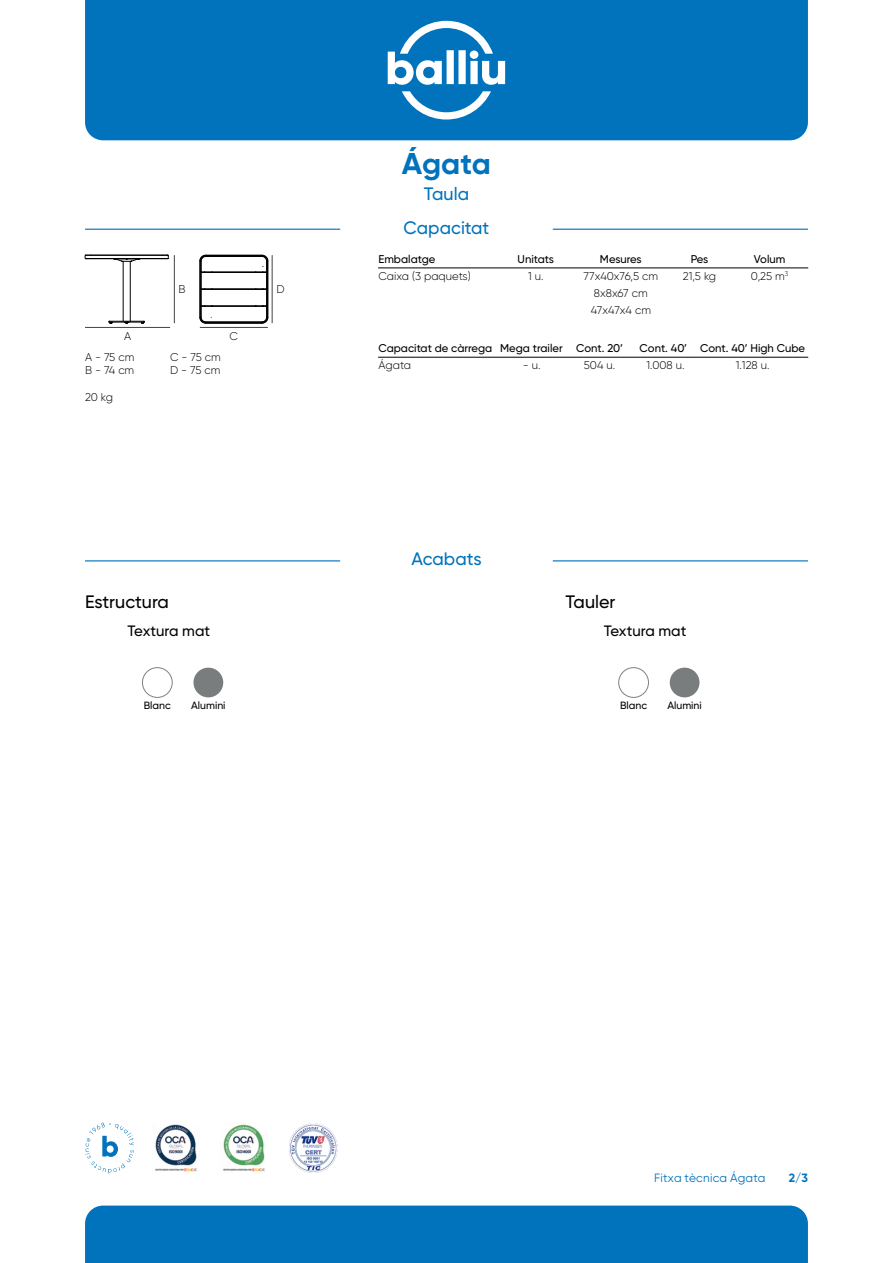
<style>
.page{position:relative;width:893px;height:1263px;background:#fff}
.page>*{position:absolute;margin:0;border:0;box-sizing:border-box;transform-origin:0 0}
.t1{font:700 30px "Gilroy";letter-spacing:-.005em;color:#0073bc}
.t2{font:500 18px/33.6px "Gilroy";color:#0073bc;text-align:center}
.t3{font:500 18px "Gilroy";color:#000}
.t4{font:500 15px "Gilroy";color:#000}
.t5{font:12px "Gilroy";letter-spacing:.015em;color:#0073bc}
.t6{font:700 12px "Gilroy";color:#0073bc}
.t7{font:300 11.25px/13.5px "Gilroy";color:#000}
.t8{font:500 11.25px "Gilroy";color:#000}
.t9{font:500 10.5px "Gilroy";color:#000}
</style>
<div class="page">
<hr style="left:378px;top:267px;width:430px;height:1px;background:#000">
<hr style="left:378px;top:357px;width:430px;height:1px;background:#000">
<img style="left:289px;top:1123px;width:49px;height:50px">
<div style="left:85px;top:0;width:723px;height:140px;background:#0073bc"></div>
<svg style="left:388px;top:21px;width:117px;height:98px"></svg>
<hr style="left:553px;top:229px;width:255px;height:1px;background:#0073bc">
<hr style="left:85px;top:229px;width:255px;height:1px;background:#0073bc">
<div style="left:85px;top:1205px;width:723px;height:58px;background:#0073bc"></div>
<svg style="left:85px;top:1122px;width:49px;height:52px"></svg>
<img style="left:223px;top:1124px;width:42px;height:48px">
<img style="left:155px;top:1124px;width:42px;height:48px">
<div style="left:142px;top:667px;width:30px;height:31px;border:1px solid #808080;border-radius:50%"></div>
<div style="left:193px;top:668px;width:30px;height:29px;background:#7a7d7e;border-radius:50%"></div>
<hr style="left:553px;top:560px;width:255px;height:1px;background:#0073bc">
<hr style="left:85px;top:560px;width:255px;height:1px;background:#0073bc">
<hr style="left:174px;top:255px;width:1px;height:68px;background:#434343">
<div style="left:618px;top:667px;width:31px;height:31px;border:1px solid #808080;border-radius:50%"></div>
<div style="left:670px;top:668px;width:29px;height:29px;background:#7a7d7e;border-radius:50%"></div>
<hr style="left:85px;top:327px;width:85px;height:1px;background:#434343">
<hr style="left:272px;top:255px;width:1px;height:68px;background:#434343">
<hr style="left:200px;top:327px;width:68px;height:1px;background:#434343">
<hr style="left:91px;top:258px;width:72px;height:1px;background:#000">
<hr style="left:91px;top:255px;width:72px;height:1px;background:#000">
<svg style="left:84px;top:255px;width:7px;height:5px"></svg>
<svg style="left:163px;top:255px;width:6px;height:4px"></svg>
<svg style="left:113px;top:259px;width:28px;height:3px"></svg>
<hr style="left:110px;top:321px;width:34px;height:1px;background:#000">
<hr style="left:110px;top:322px;width:34px;height:1px;background:#000">
<hr style="left:130px;top:261px;width:1px;height:60px;background:#000">
<hr style="left:123px;top:261px;width:1px;height:60px;background:#000">
<svg style="left:199px;top:254px;width:7px;height:8px"></svg>
<svg style="left:199px;top:317px;width:13px;height:7px"></svg>
<hr style="left:200px;top:261px;width:1px;height:56px;background:#000">
<hr style="left:201px;top:261px;width:1px;height:56px;background:#000">
<hr style="left:266px;top:261px;width:1px;height:56px;background:#000">
<hr style="left:267px;top:261px;width:1px;height:56px;background:#000">
<hr style="left:268px;top:261px;width:1px;height:56px;background:#000">
<svg style="left:261px;top:317px;width:7px;height:7px"></svg>
<svg style="left:255px;top:254px;width:13px;height:18px"></svg>
<hr style="left:206px;top:256px;width:56px;height:1px;background:#000">
<hr style="left:206px;top:255px;width:56px;height:1px;background:#000">
<hr style="left:206px;top:322px;width:56px;height:1px;background:#000">
<hr style="left:206px;top:323px;width:56px;height:1px;background:#000">
<hr style="left:201px;top:272px;width:66px;height:1px;background:#000">
<hr style="left:201px;top:288px;width:66px;height:1px;background:#000">
<hr style="left:201px;top:305px;width:66px;height:1px;background:#000">
<hr style="left:201px;top:289px;width:66px;height:1px;background:#000">
<hr style="left:201px;top:306px;width:66px;height:1px;background:#000">
<p class="t7" style="left:124px;top:329px;width:9px">A</p>
<p class="t7" style="left:85px;top:350px;width:51px">A - 75 cm<br>B - 74 cm</p>
<p class="t7" style="left:85px;top:390px;width:30px">20 kg</p>
<p class="t7" style="left:179px;top:282px;width:9px">B</p>
<p class="t7" style="left:170px;top:350px;width:52px">C - 75 cm<br>D - 75 cm</p>
<p class="t7" style="left:230px;top:329px;width:10px">C</p>
<p class="t7" style="left:276px;top:282px;width:10px">D</p>
<h2 class="t3" style="left:85px;top:591px;width:85px">Estructura</h2>
<h3 class="t4" style="left:128px;top:621px;width:84px">Textura mat</h3>
<p class="t9" style="left:144px;top:699px;width:29px">Blanc</p>
<p class="t9" style="left:191px;top:699px;width:36px">Alumini</p>
<h1 class="t1" style="left:402px;top:145px;width:91px">Ágata</h1>
<h2 class="t2" style="left:404px;top:177px;width:87px">Taula<br>Capacitat</h2>
<p class="t8" style="left:378px;top:252px;width:58px">Embalatge</p>
<p class="t8" style="left:518px;top:252px;width:38px">Unitats</p>
<p class="t8" style="left:600px;top:252px;width:43px">Mesures</p>
<p class="t8" style="left:691px;top:252px;width:19px">Pes</p>
<p class="t8" style="left:754px;top:252px;width:33px">Volum</p>
<p class="t7" style="left:378px;top:269px;width:94px">Caixa (3 paquets)</p>
<p class="t7" style="left:528px;top:269px;width:17px">1 u.</p>
<p class="t7" style="left:584px;top:269px;width:76px">77x40x76,5 cm</p>
<p class="t7" style="left:683px;top:269px;width:35px">21,5 kg</p>
<p class="t7" style="left:751px;top:269px;width:39px">0,25 m<sup>3</sup></p>
<p class="t7" style="left:594px;top:286px;width:55px">8x8x67 cm</p>
<p class="t7" style="left:591px;top:303px;width:62px">47x47x4 cm</p>
<p class="t8" style="left:378px;top:341px;width:246px">Capacitat de càrrega Mega trailer Cont. 20’</p>
<p class="t8" style="left:640px;top:341px;width:167px">Cont. 40’ Cont. 40’ High Cube</p>
<p class="t7" style="left:378px;top:358px;width:34px">Ágata</p>
<p class="t7" style="left:523px;top:358px;width:19px">- u.</p>
<p class="t7" style="left:584px;top:358px;width:33px">504 u.</p>
<p class="t7" style="left:646px;top:358px;width:39px">1.008 u.</p>
<p class="t7" style="left:736px;top:358px;width:35px">1.128 u.</p>
<h2 class="t2" style="left:411px;top:542px;width:72px">Acabats</h2>
<h2 class="t3" style="left:566px;top:591px;width:51px">Tauler</h2>
<h3 class="t4" style="left:604px;top:621px;width:84px">Textura mat</h3>
<p class="t9" style="left:620px;top:699px;width:29px">Blanc</p>
<p class="t9" style="left:667px;top:699px;width:36px">Alumini</p>
<p class="t5" style="left:654px;top:1170px;width:113px">Fitxa tècnica Ágata</p>
<p class="t6" style="left:789px;top:1170px;width:20px">2/3</p>
</div>
